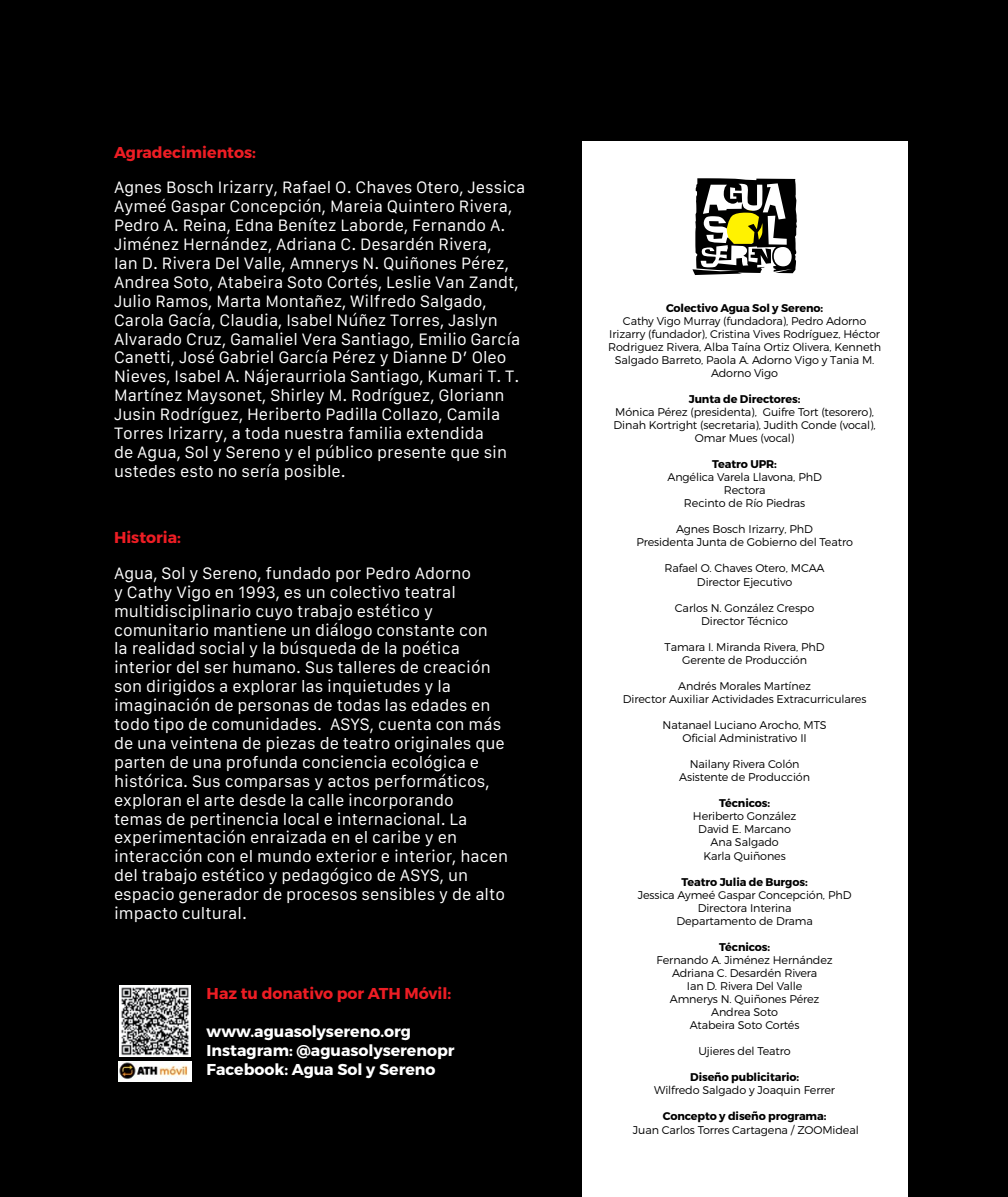
<style>
.page{position:relative;width:1008px;height:1197px;background:#000}
.page>*{position:absolute;margin:0;border:0;box-sizing:border-box;transform-origin:0 0}
.t1{font:15.75px/18.9px "Galvji";color:#fff}
.t2{font:700 15.75px/18.9px "Montserrat";color:#fff}
.t3{font:700 15.75px "Montserrat";color:#ed1d24}
.t4{font:300 11.2px/13.1px "Montserrat";letter-spacing:-.01em;color:#000;text-align:center}
.t5{font:700 11.2px "Montserrat";letter-spacing:-.01em;color:#000}
</style>
<div class="page">
<div style="left:582px;top:142px;width:325px;height:1055px;background:#fff"></div>
<svg style="left:692px;top:178px;width:105px;height:97px"></svg>
<img style="left:118px;top:1062px;width:73px;height:19px">
<img style="left:119px;top:985px;width:72px;height:72px">
<p class="t3" style="left:114px;top:142px;width:143px">Agradecimientos:</p>
<p class="t1" style="left:114px;top:179px;width:413px">Agnes Bosch Irizarry, Rafael O. Chaves Otero, Jessica Aymeé Gaspar Concepción, Mareia Quintero Rivera, Pedro A. Reina, Edna Benítez Laborde, Fernando A.<br>Jiménez Hernández, Adriana C. Desardén Rivera,<br>Ian D. Rivera Del Valle, Amnerys N. Quiñones Pérez, Andrea Soto, Atabeira Soto Cortés, Leslie Van Zandt, Julio Ramos, Marta Montañez, Wilfredo Salgado, Carola Gacía, Claudia, Isabel Núñez Torres, Jaslyn Alvarado Cruz, Gamaliel Vera Santiago, Emilio García Canetti, José Gabriel García Pérez y Dianne D’ Oleo Nieves, Isabel A. Nájeraurriola Santiago, Kumari T. T.<br>Martínez Maysonet, Shirley M. Rodríguez, Gloriann Jusin Rodríguez, Heriberto Padilla Collazo, Camila Torres Irizarry, a toda nuestra familia extendida<br>de Agua, Sol y Sereno y el público presente que sin ustedes esto no sería posible.</p>
<p class="t3" style="left:114px;top:528px;width:69px">Historia:</p>
<p class="t1" style="left:114px;top:564px;width:396px">Agua, Sol y Sereno, fundado por Pedro Adorno<br>y Cathy Vigo en 1993, es un colectivo teatral multidisciplinario cuyo trabajo estético y comunitario mantiene un diálogo constante con<br>la realidad social y la búsqueda de la poética interior del ser humano. Sus talleres de creación son dirigidos a explorar las inquietudes y la imaginación de personas de todas las edades en todo tipo de comunidades. ASYS, cuenta con más de una veintena de piezas de teatro originales que parten de una profunda conciencia ecológica e histórica. Sus comparsas y actos performáticos, exploran el arte desde la calle incorporando<br>temas de pertinencia local e internacional. La experimentación enraizada en el caribe y en interacción con el mundo exterior e interior, hacen del trabajo estético y pedagógico de ASYS, un espacio generador de procesos sensibles y de alto impacto cultural.</p>
<p class="t3" style="left:207px;top:984px;width:246px">Haz tu donativo por ATH Móvil:</p>
<p class="t2" style="left:207px;top:1022px;width:249px">www.aguasolysereno.org<br>Instagram: @aguasolyserenopr<br>Facebook: Agua Sol y Sereno</p>
<p class="t5" style="left:666px;top:301px;width:159px">Colectivo Agua Sol y Sereno:</p>
<p class="t4" style="left:608px;top:314px;width:274px">Cathy Vigo Murray (fundadora), Pedro Adorno Irizarry (fundador), Cristina Vives Rodríguez, Héctor Rodriguez Rivera, Alba Taína Ortiz Olivera, Kenneth Salgado Barreto, Paola A. Adorno Vigo y Tania M.<br>Adorno Vigo</p>
<p class="t5" style="left:689px;top:392px;width:113px">Junta de Directores:</p>
<p class="t4" style="left:614px;top:405px;width:264px">Mónica Pérez (presidenta), Guifre Tort (tesorero),<br>Dinah Kortright (secretaria), Judith Conde (vocal),<br>Omar Mues (vocal)</p>
<p class="t5" style="left:712px;top:457px;width:66px">Teatro UPR:</p>
<p class="t4" style="left:667px;top:470px;width:156px">Angélica Varela Llavona, PhD<br>Rectora<br>Recinto de Río Piedras</p>
<p class="t4" style="left:636px;top:523px;width:218px">Agnes Bosch Irizarry, PhD<br>Presidenta Junta de Gobierno del Teatro</p>
<p class="t4" style="left:665px;top:562px;width:161px">Rafael O. Chaves Otero, MCAA<br>Director Ejecutivo</p>
<p class="t4" style="left:675px;top:601px;width:141px">Carlos N. González Crespo<br>Director Técnico</p>
<p class="t4" style="left:665px;top:640px;width:162px">Tamara I. Miranda Rivera, PhD<br>Gerente de Producción</p>
<p class="t4" style="left:623px;top:679px;width:245px">Andrés Morales Martínez<br>Director Auxiliar Actividades Extracurriculares</p>
<p class="t4" style="left:663px;top:718px;width:166px">Natanael Luciano Arocho, MTS<br>Oficial Administrativo II</p>
<p class="t4" style="left:679px;top:757px;width:132px">Nailany Rivera Colón<br>Asistente de Producción</p>
<p class="t5" style="left:719px;top:796px;width:52px">Técnicos:</p>
<p class="t4" style="left:693px;top:810px;width:105px">Heriberto González<br>David E. Marcano<br>Ana Salgado<br>Karla Quiñones</p>
<p class="t5" style="left:682px;top:875px;width:128px">Teatro Julia de Burgos:</p>
<p class="t4" style="left:638px;top:888px;width:215px">Jessica Aymeé Gaspar Concepción, PhD<br>Directora Interina<br>Departamento de Drama</p>
<p class="t5" style="left:719px;top:940px;width:52px">Técnicos:</p>
<p class="t4" style="left:657px;top:953px;width:178px">Fernando A. Jiménez Hernández<br>Adriana C. Desardén Rivera<br>Ian D. Rivera Del Valle<br>Amnerys N. Quiñones Pérez<br>Andrea Soto<br>Atabeira Soto Cortés</p>
<p class="t4" style="left:699px;top:1044px;width:94px">Ujieres del Teatro</p>
<p class="t5" style="left:690px;top:1070px;width:110px">Diseño publicitario:</p>
<p class="t4" style="left:654px;top:1084px;width:182px">Wilfredo Salgado y Joaquin Ferrer</p>
<p class="t5" style="left:663px;top:1110px;width:165px">Concepto y diseño programa:</p>
<p class="t4" style="left:633px;top:1123px;width:227px">Juan Carlos Torres Cartagena / ZOOMideal</p>
</div>
